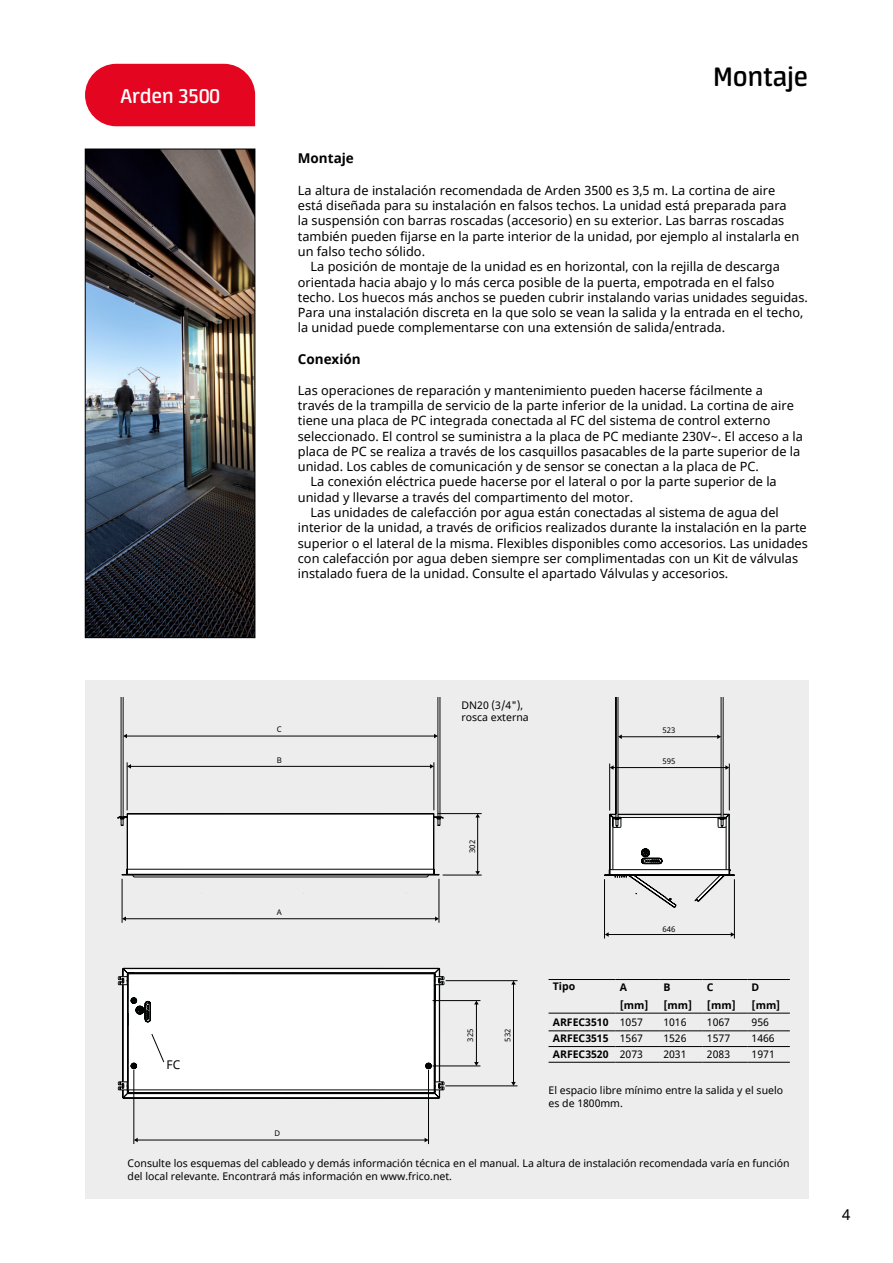
<style>
.page{position:relative;width:893px;height:1263px;background:#fff}
.page>*{position:absolute;margin:0;border:0;box-sizing:border-box;transform-origin:0 0}
.t1{font:600 30px "Neuron";color:#000}
.t2{font:600 22.5px "Neuron";color:#fff}
.t3{font:15px "Noto Sans";color:#000}
.t4{font:700 13.5px "Noto Sans";color:#000}
.t5{font:12.75px "Noto Sans";color:#000}
.t6{font:12px "Noto Sans";color:#000}
.t7{font:10.5px/12.6px "Noto Sans";color:#000}
.t8{font:700 10.5px/17.9px "Noto Sans";color:#000}
.t9{font:7.8px "Noto Sans";color:#010202}
.s1{font-weight:400}
</style>
<div class="page">
<img style="left:87px;top:151px;width:166px;height:485px">
<div style="left:85px;top:149px;width:170px;height:489px;border:1px solid #000"></div>
<div style="left:85px;top:680px;width:723px;height:519px;background:#ededed"></div>
<hr style="left:134px;top:1070px;width:1px;height:74px;background:#010202">
<hr style="left:137px;top:1140px;width:288px;height:1px;background:#010202">
<svg style="left:134px;top:1138px;width:4px;height:4px"></svg>
<hr style="left:428px;top:1070px;width:1px;height:74px;background:#010202">
<svg style="left:121px;top:697px;width:361px;height:118px"></svg>
<svg style="left:121px;top:815px;width:397px;height:275px"></svg>
<svg style="left:604px;top:697px;width:131px;height:242px"></svg>
<svg style="left:118px;top:968px;width:326px;height:130px;background:#e8e8e8"></svg>
<div style="left:85px;top:64px;width:170px;height:62px;background:#e40520"></div>
<hr style="left:549px;top:1030px;width:66px;height:1px;background:#000">
<hr style="left:615px;top:1030px;width:44px;height:1px;background:#000">
<hr style="left:659px;top:1030px;width:44px;height:1px;background:#000">
<hr style="left:703px;top:1030px;width:44px;height:1px;background:#000">
<hr style="left:747px;top:1030px;width:43px;height:1px;background:#000">
<hr style="left:549px;top:1046px;width:66px;height:1px;background:#000">
<hr style="left:615px;top:1046px;width:44px;height:1px;background:#000">
<hr style="left:659px;top:1046px;width:44px;height:1px;background:#000">
<hr style="left:703px;top:1046px;width:44px;height:1px;background:#000">
<hr style="left:747px;top:1046px;width:43px;height:1px;background:#000">
<hr style="left:549px;top:979px;width:66px;height:1px;background:#000">
<hr style="left:615px;top:979px;width:44px;height:1px;background:#000">
<hr style="left:659px;top:979px;width:44px;height:1px;background:#000">
<hr style="left:703px;top:979px;width:44px;height:1px;background:#000">
<hr style="left:747px;top:979px;width:43px;height:1px;background:#000">
<hr style="left:549px;top:1013px;width:66px;height:1px;background:#000">
<hr style="left:615px;top:1013px;width:44px;height:1px;background:#000">
<hr style="left:659px;top:1013px;width:44px;height:1px;background:#000">
<hr style="left:703px;top:1013px;width:44px;height:1px;background:#000">
<hr style="left:747px;top:1013px;width:43px;height:1px;background:#000">
<hr style="left:549px;top:1062px;width:66px;height:1px;background:#000">
<hr style="left:615px;top:1062px;width:44px;height:1px;background:#000">
<hr style="left:659px;top:1062px;width:44px;height:1px;background:#000">
<hr style="left:703px;top:1062px;width:44px;height:1px;background:#000">
<hr style="left:747px;top:1062px;width:43px;height:1px;background:#000">
<h2 class="t2" style="left:120px;top:83px;width:101px">Arden 3500</h2>
<h1 class="t1" style="left:714px;top:60px;width:96px">Montaje</h1>
<p class="t4" style="left:298px;top:149px;width:58px">Montaje</p>
<p class="t5" style="left:298px;top:181px;width:479px">La altura de instalación recomendada de Arden 3500 es 3,5 m. La cortina de aire</p>
<p class="t5" style="left:298px;top:197px;width:490px">está diseñada para su instalación en falsos techos. La unidad está preparada para</p>
<p class="t5" style="left:298px;top:212px;width:488px">la suspensión con barras roscadas (accesorio) en su exterior. Las barras roscadas</p>
<p class="t5" style="left:298px;top:227px;width:503px">también pueden fijarse en la parte interior de la unidad, por ejemplo al instalarla en</p>
<p class="t5" style="left:298px;top:243px;width:129px">un falso techo sólido.</p>
<p class="t5" style="left:311px;top:258px;width:471px">La posición de montaje de la unidad es en horizontal, con la rejilla de descarga</p>
<p class="t5" style="left:298px;top:273px;width:478px">orientada hacia abajo y lo más cerca posible de la puerta, empotrada en el falso</p>
<p class="t5" style="left:298px;top:288px;width:511px">techo. Los huecos más anchos se pueden cubrir instalando varias unidades seguidas.</p>
<p class="t5" style="left:298px;top:304px;width:507px">Para una instalación discreta en la que solo se vean la salida y la entrada en el techo,</p>
<p class="t5" style="left:298px;top:319px;width:429px">la unidad puede complementarse con una extensión de salida/entrada.</p>
<p class="t4" style="left:298px;top:350px;width:64px">Conexión</p>
<p class="t5" style="left:298px;top:381px;width:467px">Las operaciones de reparación y mantenimiento pueden hacerse fácilmente a</p>
<p class="t5" style="left:298px;top:396px;width:497px">través de la trampilla de servicio de la parte inferior de la unidad. La cortina de aire</p>
<p class="t5" style="left:298px;top:412px;width:474px">tiene una placa de PC integrada conectada al FC del sistema de control externo</p>
<p class="t5" style="left:298px;top:427px;width:507px">seleccionado. El control se suministra a la placa de PC mediante 230V~. El acceso a la</p>
<p class="t5" style="left:298px;top:442px;width:504px">placa de PC se realiza a través de los casquillos pasacables de la parte superior de la</p>
<p class="t5" style="left:298px;top:458px;width:463px">unidad. Los cables de comunicación y de sensor se conectan a la placa de PC.</p>
<p class="t5" style="left:311px;top:473px;width:468px">La conexión eléctrica puede hacerse por el lateral o por la parte superior de la</p>
<p class="t5" style="left:298px;top:488px;width:337px">unidad y llevarse a través del compartimento del motor.</p>
<p class="t5" style="left:311px;top:504px;width:470px">Las unidades de calefacción por agua están conectadas al sistema de agua del</p>
<p class="t5" style="left:298px;top:519px;width:510px">interior de la unidad, a través de orificios realizados durante la instalación en la parte</p>
<p class="t5" style="left:298px;top:534px;width:512px">superior o el lateral de la misma. Flexibles disponibles como accesorios. Las unidades</p>
<p class="t5" style="left:298px;top:549px;width:502px">con calefacción por agua deben siempre ser complimentadas con un Kit de válvulas</p>
<p class="t5" style="left:298px;top:565px;width:432px">instalado fuera de la unidad. Consulte el apartado Válvulas y accesorios.</p>
<p class="t6" style="left:167px;top:1056px;width:15px">FC</p>
<p class="t9" style="left:277px;top:724px;width:6px">C</p>
<p class="t9" style="left:277px;top:754px;width:7px">B</p>
<p class="t9" style="left:277px;top:907px;width:6px">A</p>
<p class="t9" style="left:275px;top:1128px;width:7px">D</p>
<p class="t7" style="left:462px;top:699px;width:69px">DN20 (3/4"), rosca externa</p>
<p class="t9" style="left:662px;top:725px;width:14px">523</p>
<p class="t9" style="left:662px;top:756px;width:14px">595</p>
<p class="t9" style="left:467px;top:853px;width:14px;rotate:-90deg">302</p>
<p class="t9" style="left:465px;top:1042px;width:14px;rotate:-90deg">325</p>
<p class="t9" style="left:502px;top:1041px;width:14px;rotate:-90deg">532</p>
<p class="t9" style="left:662px;top:923px;width:14px">646</p>
<p class="t8" style="left:553px;top:978px;width:24px">Tipo</p>
<p class="t8" style="left:620px;top:979px;width:30px">A [mm]</p>
<p class="t8" style="left:663px;top:979px;width:30px">B [mm]</p>
<p class="t8" style="left:707px;top:979px;width:30px">C [mm]</p>
<p class="t8" style="left:752px;top:979px;width:30px">D [mm]</p>
<p class="t8" style="left:553px;top:1013px;width:92px">ARFEC3510 <span class="s1">1057</span></p>
<p class="t7" style="left:663px;top:1016px;width:25px">1016</p>
<p class="t7" style="left:707px;top:1016px;width:25px">1067</p>
<p class="t7" style="left:752px;top:1016px;width:19px">956</p>
<p class="t8" style="left:553px;top:1030px;width:92px">ARFEC3515 <span class="s1">1567</span></p>
<p class="t7" style="left:663px;top:1032px;width:25px">1526</p>
<p class="t7" style="left:707px;top:1032px;width:25px">1577</p>
<p class="t7" style="left:752px;top:1032px;width:25px">1466</p>
<p class="t8" style="left:553px;top:1045px;width:92px">ARFEC3520 <span class="s1">2073</span></p>
<p class="t7" style="left:663px;top:1048px;width:25px">2031</p>
<p class="t7" style="left:707px;top:1048px;width:25px">2083</p>
<p class="t7" style="left:752px;top:1048px;width:25px">1971</p>
<p class="t7" style="left:549px;top:1084px;width:236px">El espacio libre mínimo entre la salida y el suelo es de 1800mm.</p>
<p class="t7" style="left:128px;top:1157px;width:664px">Consulte los esquemas del cableado y demás información técnica en el manual. La altura de instalación recomendada varía en función del local relevante. Encontrará más información en www.frico.net.</p>
<p class="t3" style="left:842px;top:1204px;width:10px">4</p>
</div>
